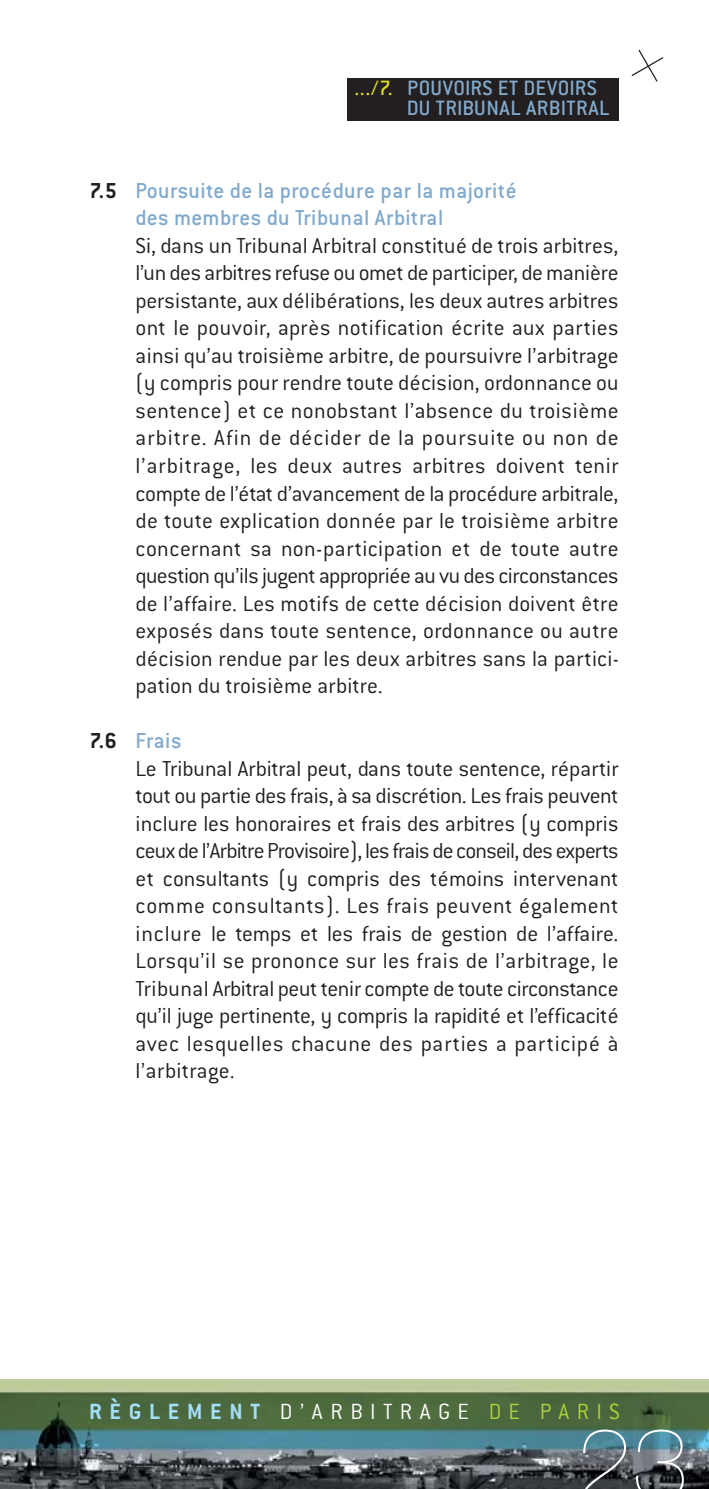
<style>
.page{position:relative;width:709px;height:1489px;background:#fff}
.page>*{position:absolute;margin:0;border:0;box-sizing:border-box;transform-origin:0 0}
.t1{font:200 100px "Helvetica Neue";color:#fff}
.t2{font:300 24.25px "Conduit ITC";letter-spacing:.3em;color:#fff}
.t3{font:300 23.75px/27.5px "Conduit ITC";color:#231f20;text-align:justify}
.t4{font:500 23.75px/27.5px "Conduit ITC";letter-spacing:.015em;color:#82aacc}
.t5{font:500 22.75px/20px "Conduit ITC";letter-spacing:.025em;color:#82aacc}
.s1{color:#dcdf1c}
.s2{font-weight:700;color:#231f20}
.s3{font-weight:700}
.s4{font-weight:500;color:#82aacc}
.s5{font-weight:700;color:#a3def9}
.s6{color:#aed138}
</style>
<div class="page">
<img style="left:0;top:1379px;width:709px;height:109px">
<svg style="left:631px;top:49px;width:33px;height:33px"></svg>
<div style="left:347px;top:78px;width:272px;height:42px;background:#231f20"></div>
<p class="t5" style="left:407px;top:81px;width:204px;text-indent:-52px"><span class="s1">.../7.</span> POUVOIRS ET DEVOIRS<br>DU TRIBUNAL ARBITRAL</p>
<p class="t4" style="left:135px;top:179px;width:383px;text-indent:-46px"><span class="s2">7.5</span> Poursuite de la procédure par la majorité des membres du Tribunal Arbitral</p>
<p class="t3" style="left:135px;top:234px;width:485px">Si, dans un Tribunal Arbitral constitué de trois arbitres, l’un des arbitres refuse ou omet de participer, de manière persistante, aux délibérations, les deux autres arbitres ont le pouvoir, après notification écrite aux parties ainsi qu’au troisième arbitre, de poursuivre l’arbitrage (y compris pour rendre toute décision, ordonnance ou sentence) et ce nonobstant l’absence du troisième arbitre. Afin de décider de la poursuite ou non de l’arbitrage, les deux autres arbitres doivent tenir compte de l’état d’avancement de la procédure arbitrale, de toute explication donnée par le troisième arbitre concernant sa non-participation et de toute autre question qu’ils jugent appropriée au vu des circonstances de l’affaire. Les motifs de cette décision doivent être exposés dans toute sentence, ordonnance ou autre décision rendue par les deux arbitres sans la partici&shy;pation du troisième arbitre.</p>
<p class="t3" style="left:135px;top:729px;width:484px;text-align:left;text-indent:-46px"><span class="s3">7.6</span> <span class="s4">Frais<br></span>Le Tribunal Arbitral peut, dans toute sentence, répartir tout ou partie des frais, à sa discrétion. Les frais peuvent inclure les honoraires et frais des arbitres (y compris ceux de l’Arbitre Provisoire), les frais de conseil, des experts et consultants (y compris des témoins intervenant comme consultants). Les frais peuvent également inclure le temps et les frais de gestion de l’affaire.<br>Lorsqu’il se prononce sur les frais de l’arbitrage, le Tribunal Arbitral peut tenir compte de toute circonstance qu’il juge pertinente, y compris la rapidité et l’efficacité avec lesquelles chacune des parties a participé à l’arbitrage.</p>
<p class="t2" style="left:89px;top:1403px;width:532px"><span class="s5">RÈGLEMENT</span> D’ARBITRAGE <span class="s6">DE PARIS</span></p>
<h1 class="t1" style="left:576px;top:1427px;width:113px">23</h1>
</div>
